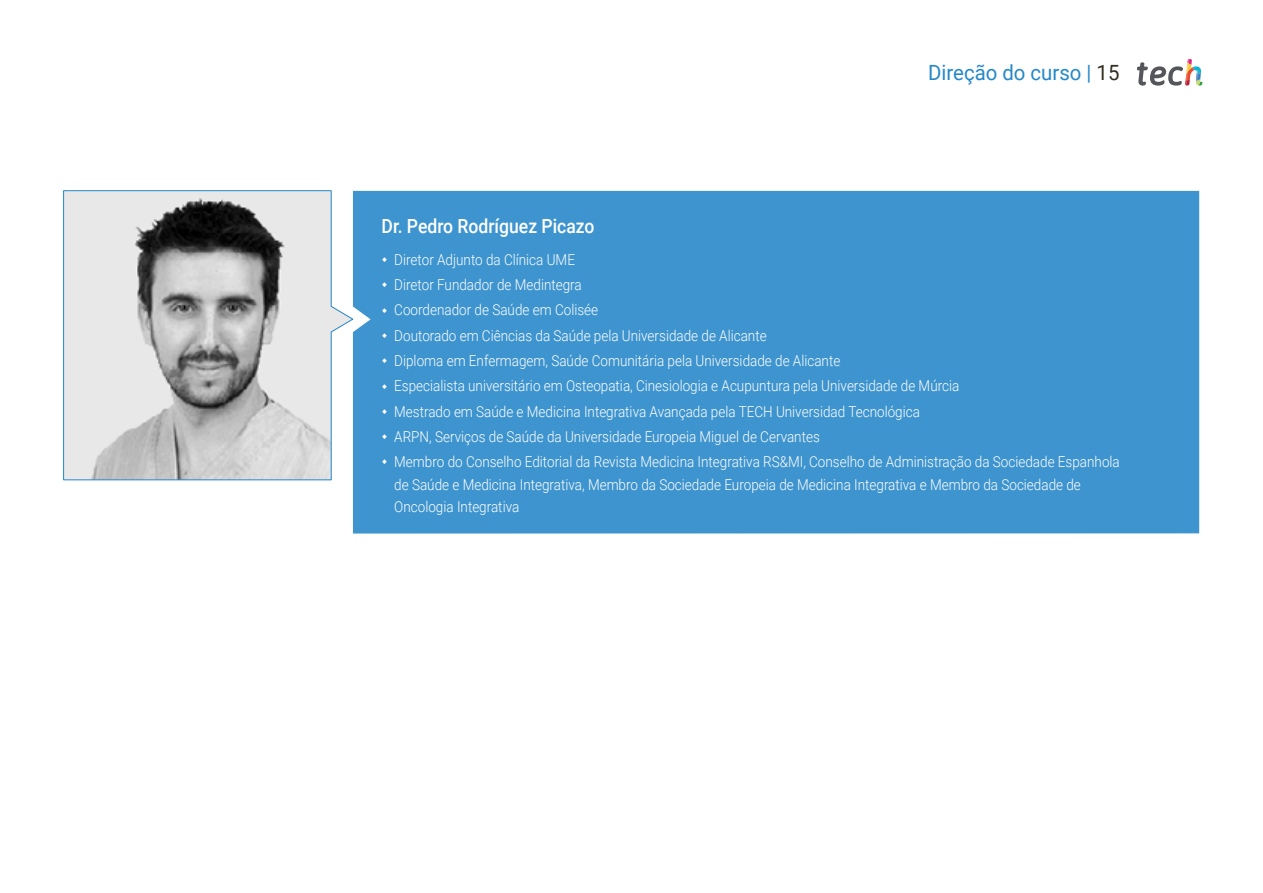
<style>
.page{position:relative;width:1263px;height:893px;background:#fff}
.page>*{position:absolute;margin:0;border:0;box-sizing:border-box;transform-origin:0 0}
.t1{font:21px "Roboto";color:#2488c9}
.t2{font:500 19.5px "Roboto";color:#fff;scale:.9 1}
.t3{font:300 15px/25.2px "Roboto";color:#fff;scale:.9 1}
.s1{color:#312e20}
</style>
<div class="page">
<svg style="left:1137px;top:59px;width:65px;height:27px"></svg>
<div style="left:353px;top:191px;width:846px;height:342px;background:#3e94ce"></div>
<svg style="left:63px;top:190px;width:290px;height:290px;background:#c2c4c4"></svg>
<svg style="left:382px;top:257px;width:5px;height:5px"></svg>
<svg style="left:382px;top:283px;width:5px;height:5px"></svg>
<svg style="left:382px;top:308px;width:5px;height:5px"></svg>
<svg style="left:382px;top:333px;width:5px;height:5px"></svg>
<svg style="left:382px;top:358px;width:5px;height:5px"></svg>
<svg style="left:382px;top:384px;width:5px;height:5px"></svg>
<svg style="left:382px;top:409px;width:5px;height:5px"></svg>
<svg style="left:382px;top:434px;width:5px;height:5px"></svg>
<svg style="left:382px;top:459px;width:5px;height:5px"></svg>
<h1 class="t1" style="left:928px;top:57px;width:193px">Direção do curso | <span class="s1">15</span></h1>
<h2 class="t2" style="left:382px;top:213px;width:238px">Dr. Pedro Rodríguez Picazo</h2>
<p class="t3" style="left:394px;top:246px;width:808px">Diretor Adjunto da Clínica UME<br>Diretor Fundador de Medintegra<br>Coordenador de Saúde em Colisée<br>Doutorado em Ciências da Saúde pela Universidade de Alicante<br>Diploma em Enfermagem, Saúde Comunitária pela Universidade de Alicante<br>Especialista universitário em Osteopatia, Cinesiologia e Acupuntura pela Universidade de Múrcia<br>Mestrado em Saúde e Medicina Integrativa Avançada pela TECH Universidad Tecnológica<br>ARPN, Serviços de Saúde da Universidade Europeia Miguel de Cervantes<br>Membro do Conselho Editorial da Revista Medicina Integrativa RS&amp;MI, Conselho de Administração da Sociedade Espanhola</p>
<p class="t3" style="left:394px;top:472px;width:764px;line-height:22.5px">de Saúde e Medicina Integrativa, Membro da Sociedade Europeia de Medicina Integrativa e Membro da Sociedade de<br>Oncologia Integrativa</p>
</div>
